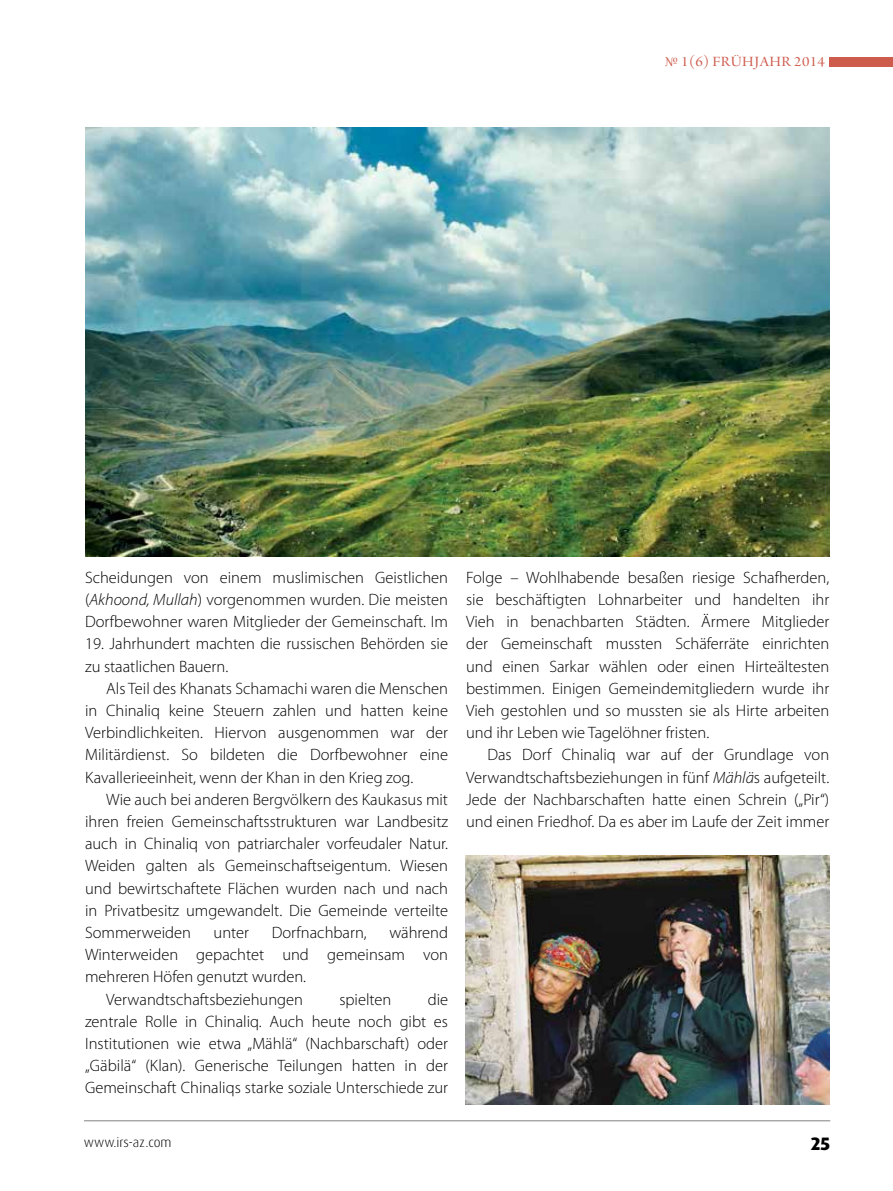
<style>
.page{position:relative;width:893px;height:1191px;background:#fff}
.page>*{position:absolute;margin:0;border:0;box-sizing:border-box;transform-origin:0 0}
.t1{font:800 18px "Dax Pro";color:#000}
.t2{font:300 16.5px/22.2px "Myriad Pro";color:#000;text-align:justify}
.t3{font:15px "Arno Pro Display";letter-spacing:.03em;color:#ce5c4d;scale:1.1 1}
.t4{font:300 13.5px "Dax Pro";color:#000}
.s1{font-style:italic}
</style>
<div class="page">
<hr style="left:84px;top:1120px;width:746px;height:1px;background:#808285">
<img style="left:466px;top:855px;width:363px;height:249px">
<img style="left:85px;top:128px;width:744px;height:429px">
<div style="left:829px;top:57px;width:64px;height:9px;background:#ce5c4d"></div>
<p class="t3" style="left:665px;top:53px;width:147px">№ 1(6) FRÜHJAHR 2014</p>
<p class="t2" style="left:85px;top:566px;width:365px">Scheidungen von einem muslimischen Geistlichen (<span class="s1">Akhoond, Mullah</span>) vorgenommen wurden. Die meisten Dorfbewohner waren Mitglieder der Gemeinschaft. Im</p>
<p class="t2" style="left:85px;top:633px;width:365px">19. Jahrhundert machten die russischen Behörden sie zu staatlichen Bauern.</p>
<p class="t2" style="left:85px;top:677px;width:365px;text-indent:21px">Als Teil des Khanats Schamachi waren die Menschen in Chinaliq keine Steuern zahlen und hatten keine Verbindlichkeiten. H iervon ausgenommen war der Militärdienst. So bildeten die Dorfbewohner eine Kavallerieeinheit, wenn der Khan in den Krieg zog.</p>
<p class="t2" style="left:85px;top:788px;width:365px;text-indent:21px">Wie auch bei anderen Bergvölkern des Kaukasus mit ihren freien Gemeinschaftsstrukturen war Landbesitz auch in Chinaliq von patriarchaler vorfeudaler Natur.<br>Weiden galten als Gemeinschaftseigentum. Wiesen und bewirtschaftete Flächen wurden nach und nach in Privatbesitz umgewandelt. Die Gemeinde verteilte Sommerweiden</p>
<p class="t2" style="left:214px;top:921px;width:37px">unter</p>
<p class="t2" style="left:272px;top:921px;width:97px">Dorfnachbarn,</p>
<p class="t2" style="left:389px;top:921px;width:60px">während</p>
<p class="t2" style="left:85px;top:944px;width:365px">Winterweiden gepachtet und gemeinsam von</p>
<p class="t2" style="left:85px;top:966px;width:222px">mehreren Höfen genutzt wurden.</p>
<p class="t2" style="left:106px;top:988px;width:198px">Verwandtschaftsbeziehungen</p>
<p class="t2" style="left:339px;top:988px;width:54px">spielten</p>
<p class="t2" style="left:85px;top:988px;width:365px;text-indent:343px">die zentrale Rolle in Chinaliq. Auch heute noch gibt es Institutionen wie etwa „Mählä“ (Nachbarschaft) oder „Gäbilä“ (Klan). Generische Teilungen hatten in der Gemeinschaft Chinaliqs starke soziale Unterschiede zur</p>
<p class="t2" style="left:466px;top:566px;width:365px">Folge – Wohlhabende besaßen riesige Schafherden, sie beschäftigten Lohnarbeiter und handelten ihr Vieh in benachbarten Städten. Ärmere Mitglieder der Gemeinschaft mussten Schäferräte einrichten und einen Sarkar wählen oder einen H irteältesten bestimmen. Einigen Gemeindemitgliedern wurde ihr Vieh gestohlen und so mussten sie als H irte arbeiten und ihr Leben wie Tagelöhner fristen.</p>
<p class="t2" style="left:466px;top:744px;width:365px;text-indent:21px">Das Dorf Chinaliq war auf der Grundlage von Verwandtschaftsbeziehungen in fünf <span class="s1">Mählä</span>s aufgeteilt.<br>Jede der Nachbarschaften hatte einen Schrein („Pir“) und einen Friedhof. Da es aber im Laufe der Zeit immer</p>
<p class="t4" style="left:84px;top:1133px;width:89px">www.irs-az.com</p>
<p class="t1" style="left:811px;top:1131px;width:21px">25</p>
</div>
